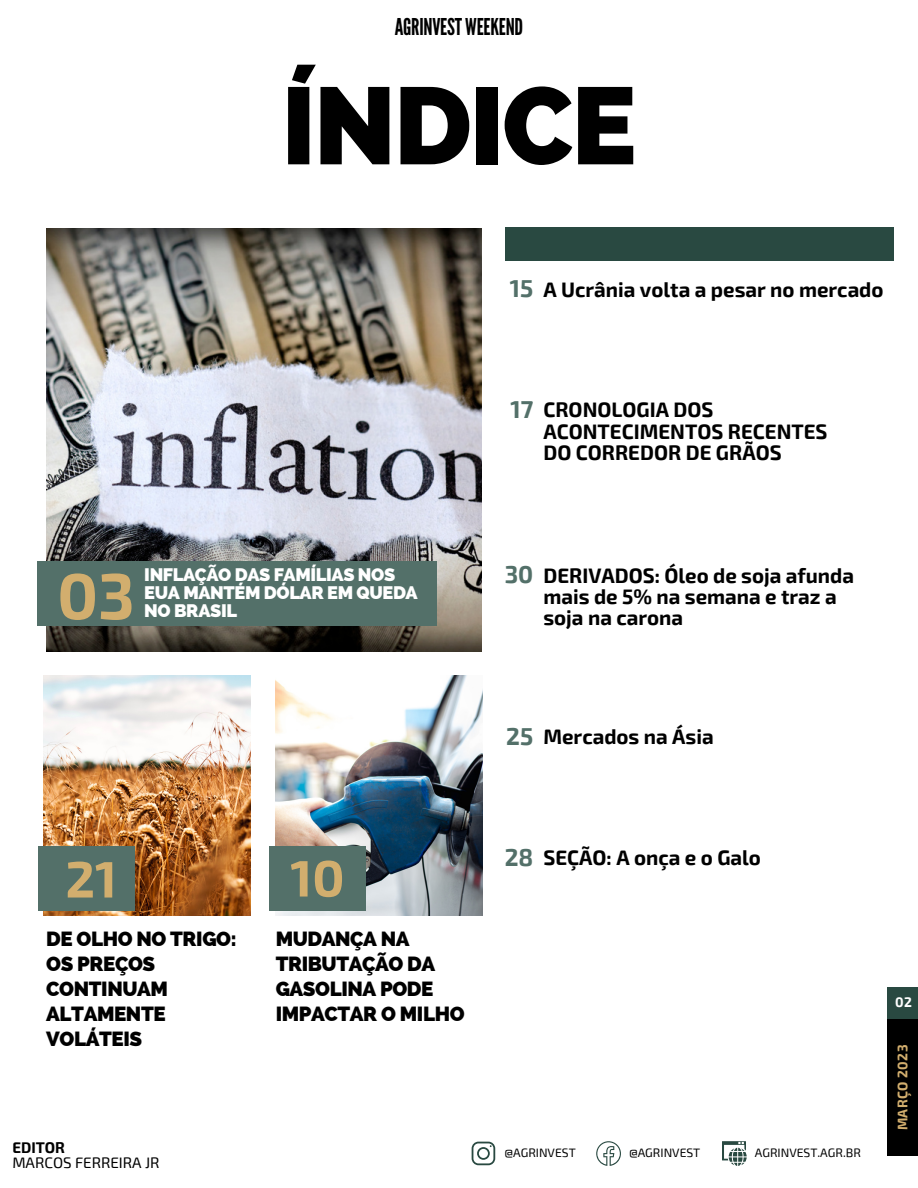
<style>
.page{position:relative;width:918px;height:1188px;background:#fff}
.page>*{position:absolute;margin:0;border:0;box-sizing:border-box;transform-origin:0 0}
.t1{font:800 109.05px "Raleway";letter-spacing:-.02em;color:#000}
.t2{font:700 64.95px "Exo 2";color:#d2ae6e}
.t3{font:700 51.3px "Exo 2";color:#d2ae6e}
.t4{font:700 24px "Exo 2";color:#537069}
.t5{font:23.1px "League Gothic";letter-spacing:-.01em;color:#000}
.t6{font:700 20.55px/21.3px "Exo 2";color:#000}
.t7{font:800 20.55px/24.9px "Raleway";letter-spacing:-.02em;color:#000}
.t8{font:800 18.15px/18px "Raleway";letter-spacing:-.02em;color:#fff}
.t9{font:15.15px "Exo 2";color:#000}
.t10{font:700 15.15px "Exo 2";color:#000}
.t11{font:700 13.65px "Exo 2";letter-spacing:.03em;color:#d2ae6e}
.t12{font:700 13.65px "Exo 2";color:#fff}
.t13{font:12.15px "Exo 2";color:#000}
.s1{font-size:24px;color:#537069}
</style>
<div class="page">
<div style="left:888px;top:1019px;width:30px;height:137px;background:#000"></div>
<div style="left:888px;top:987px;width:30px;height:32px;background:#294941"></div>
<img style="left:46px;top:228px;width:436px;height:423px">
<img style="left:44px;top:675px;width:207px;height:241px">
<img style="left:275px;top:675px;width:207px;height:241px">
<div style="left:37px;top:561px;width:400px;height:65px;background:#537069"></div>
<div style="left:38px;top:846px;width:97px;height:65px;background:#537069"></div>
<div style="left:269px;top:846px;width:97px;height:65px;background:#537069"></div>
<svg style="left:722px;top:1141px;width:25px;height:25px"></svg>
<svg style="left:596px;top:1141px;width:25px;height:25px"></svg>
<svg style="left:472px;top:1142px;width:23px;height:23px"></svg>
<div style="left:505px;top:227px;width:389px;height:33px;background:#294941"></div>
<p class="t5" style="left:395px;top:13px;width:130px">AGRINVEST WEEKEND</p>
<h1 class="t1" style="left:281px;top:62px;width:357px">ÍNDICE</h1>
<h2 class="t2" style="left:57px;top:554px;width:79px">03</h2>
<p class="t8" style="left:144px;top:565px;width:275px">INFLAÇÃO DAS FAMÍLIAS NOS<br>EUA MANTÉM DÓLAR EM QUEDA</p>
<p class="t8" style="left:144px;top:601px;width:94px">NO BRASIL</p>
<h3 class="t3" style="left:65px;top:846px;width:53px">21</h3>
<h3 class="t3" style="left:290px;top:845px;width:56px">10</h3>
<p class="t7" style="left:46px;top:927px;width:192px">DE OLHO NO TRIGO:<br>OS PREÇOS<br>CONTINUAM<br>ALTAMENTE<br>VOLÁTEIS</p>
<p class="t7" style="left:276px;top:927px;width:190px">MUDANÇA NA<br>TRIBUTAÇÃO DA<br>GASOLINA PODE<br>IMPACTAR O MILHO</p>
<p class="t10" style="left:12px;top:1137px;width:54px">EDITOR</p>
<p class="t9" style="left:12px;top:1153px;width:149px">MARCOS FERREIRA JR</p>
<p class="t6" style="left:510px;top:277px;width:375px"><span class="s1">15</span> A Ucrânia volta a pesar no mercado</p>
<p class="t4" style="left:510px;top:394px;width:24px">17</p>
<p class="t6" style="left:543px;top:398px;width:286px">CRONOLOGIA DOS<br>ACONTECIMENTOS RECENTES<br>DO CORREDOR DE GRÃOS</p>
<p class="t4" style="left:505px;top:559px;width:30px">30</p>
<p class="t6" style="left:543px;top:563px;width:312px">DERIVADOS: Óleo de soja afunda mais de 5% na semana e traz a soja na carona</p>
<p class="t6" style="left:506px;top:725px;width:209px"><span class="s1">25</span> Mercados na Ásia</p>
<p class="t6" style="left:505px;top:846px;width:258px"><span class="s1">28</span> SEÇÃO: A onça e o Galo</p>
<p class="t13" style="left:504px;top:1145px;width:73px">@AGRINVEST</p>
<p class="t13" style="left:629px;top:1145px;width:73px">@AGRINVEST</p>
<p class="t13" style="left:755px;top:1145px;width:108px">AGRINVEST.AGR.BR</p>
<p class="t12" style="left:895px;top:993px;width:18px">02</p>
<p class="t11" style="left:894px;top:1130px;width:87px;rotate:-90deg">MARÇO 2023</p>
</div>
